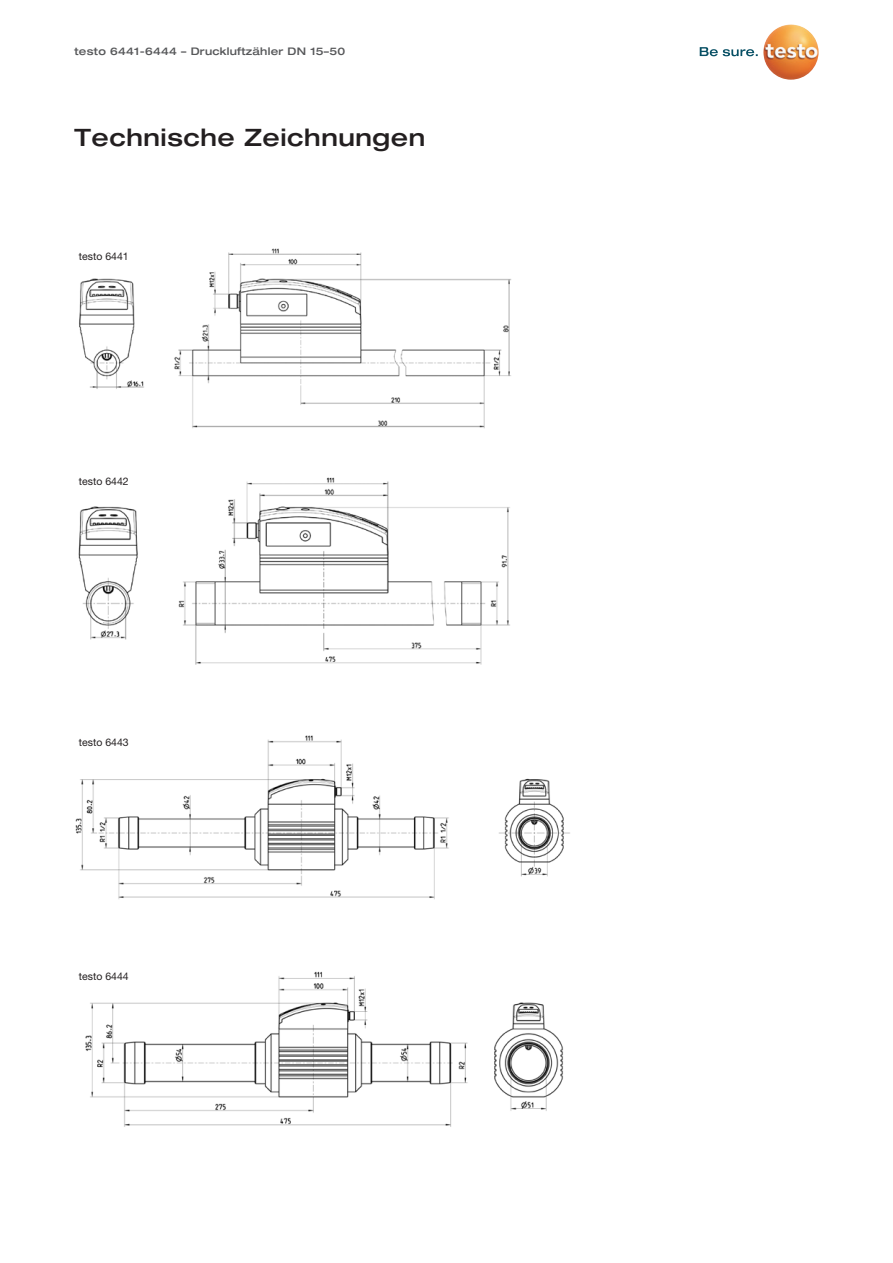
<style>
.page{position:relative;width:893px;height:1263px;background:#fff}
.page>*{position:absolute;margin:0;border:0;box-sizing:border-box;transform-origin:0 0}
.t1{font:500 expanded 24px "Helvetica Neue LTW1 G";letter-spacing:.025em;color:#231f20}
.t2{font:500 expanded 10.5px "Helvetica Neue LTW1 G";letter-spacing:.025em;color:#57585a}
.t3{font:10.5px "Helvetica Neue LTW1 G";color:#231f20}
</style>
<div class="page">
<img style="left:79px;top:248px;width:433px;height:181px">
<img style="left:78px;top:477px;width:432px;height:188px">
<img style="left:75px;top:735px;width:495px;height:164px">
<img style="left:85px;top:971px;width:478px;height:156px">
<svg style="left:700px;top:47px;width:58px;height:9px"></svg>
<img style="left:763px;top:24px;width:56px;height:56px;border-radius:28px">
<p class="t2" style="left:74px;top:44px;width:272px">testo 6441-6444 – Druckluftzähler DN 15–50</p>
<h1 class="t1" style="left:74px;top:122px;width:352px">Technische Zeichnungen</h1>
<p class="t3" style="left:79px;top:250px;width:51px">testo 6441</p>
<p class="t3" style="left:79px;top:474px;width:51px">testo 6442</p>
<p class="t3" style="left:79px;top:735px;width:51px">testo 6443</p>
<p class="t3" style="left:79px;top:969px;width:51px">testo 6444</p>
</div>
